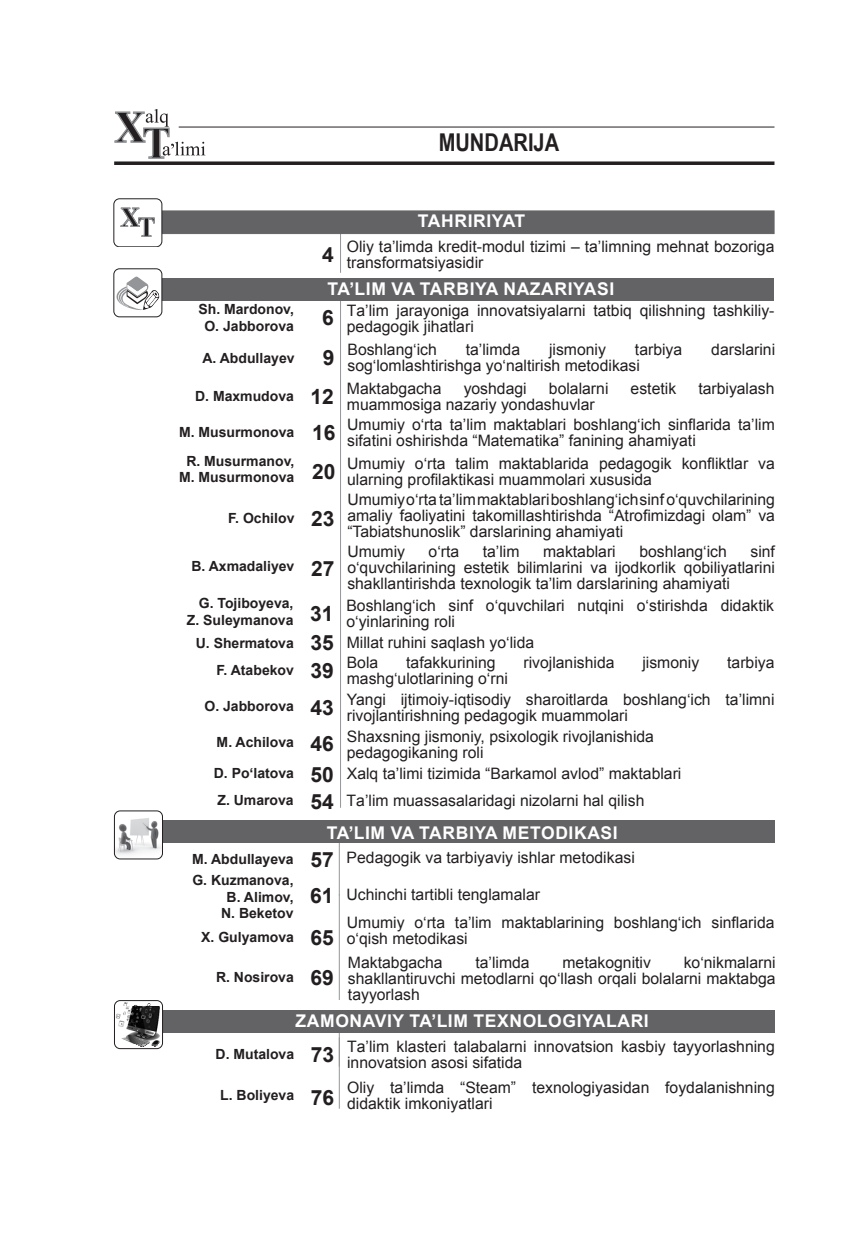
<style>
.page{position:relative;width:844px;height:1241px;background:#fff}
.page>*{position:absolute;margin:0;border:0;box-sizing:border-box;transform-origin:0 0}
.t1{font:700 24.5px "Arial Narrow";color:#231f20}
.Zag{font:700 21px "Arial";color:#231f20}
.Zag-2{font:700 17.5px "Arial";letter-spacing:.035em;color:#fff}
.Zag-3{font:15.75px/15.8px "Arial";color:#231f20}
.Zag-4{font:700 14px "Arial";color:#231f20}
</style>
<div class="page">
<svg style="left:114px;top:161px;width:660px;height:4px;background:#3e3a3b"></svg>
<hr style="left:179px;top:127px;width:595px;height:1px;background:#231f20">
<svg style="left:114px;top:109px;width:91px;height:50px"></svg>
<hr style="left:339px;top:834px;width:1px;height:165px;background:#939598">
<hr style="left:339px;top:1022px;width:1px;height:44px;background:#939598">
<hr style="left:339px;top:1037px;width:1px;height:71px;background:#939598">
<hr style="left:340px;top:230px;width:1px;height:43px;background:#939598">
<div style="left:114px;top:210px;width:660px;height:24px;background:#636366;border:1px solid #636366"></div>
<svg style="left:113px;top:198px;width:49px;height:48px"></svg>
<hr style="left:340px;top:295px;width:1px;height:512px;background:#939598">
<div style="left:114px;top:278px;width:659px;height:22px;background:#636366"></div>
<div style="left:114px;top:269px;width:48px;height:48px;background:#fff;border-radius:6px"></div>
<div style="left:113px;top:268px;width:49px;height:49px;border:1px solid #231f20;border-radius:6px"></div>
<svg style="left:116px;top:276px;width:43px;height:34px"></svg>
<div style="left:115px;top:819px;width:659px;height:23px;background:#636366"></div>
<img style="left:114px;top:813px;width:47px;height:44px">
<div style="left:114px;top:810px;width:49px;height:49px;border:1px solid #231f20;border-radius:6px"></div>
<div style="left:115px;top:1009px;width:659px;height:23px;background:#636366"></div>
<img style="left:114px;top:1003px;width:48px;height:46px">
<img style="left:116px;top:1001px;width:45px;height:2px">
<div style="left:114px;top:999px;width:49px;height:49px;border:1px solid #231f20;border-radius:6px"></div>
<p class="t1" style="left:438px;top:123px;width:122px">MUNDARIJA</p>
<p class="Zag" style="left:322px;top:240px;width:13px">4</p>
<p class="Zag-2" style="left:418px;top:208px;width:109px">TAHRIRIYAT</p>
<p class="Zag-3" style="left:347px;top:238px;width:429px">Oliy ta’limda kredit-modul tizimi – ta’limning mehnat bozoriga transformatsiyasidir</p>
<p class="Zag-4" style="left:198px;top:299px;width:97px">Sh. Mardonov,</p>
<p class="Zag-4" style="left:204px;top:316px;width:91px">O. Jabborova</p>
<p class="Zag-2" style="left:327px;top:277px;width:288px">TA’LIM VA TARBIYA NAZARIYASI</p>
<p class="Zag" style="left:322px;top:303px;width:13px">6</p>
<p class="Zag-3" style="left:347px;top:302px;width:429px">Tа’lim jarayoniga innovatsiyalarni tatbiq qilishning tashkiliy&shy;pedagogik jihatlari</p>
<p class="Zag-4" style="left:202px;top:348px;width:94px">A. Abdullayev</p>
<p class="Zag" style="left:323px;top:343px;width:13px">9</p>
<p class="Zag-3" style="left:347px;top:342px;width:91px">Boshlang‘ich</p>
<p class="Zag-3" style="left:465px;top:342px;width:56px">ta’limda</p>
<p class="Zag-3" style="left:549px;top:342px;width:58px">jismoniy</p>
<p class="Zag-3" style="left:634px;top:342px;width:49px">tarbiya</p>
<p class="Zag-3" style="left:711px;top:342px;width:65px">darslarini</p>
<p class="Zag-3" style="left:347px;top:357px;width:294px">sog‘lomlashtirishga yo‘naltirish metodikasi</p>
<p class="Zag-4" style="left:195px;top:386px;width:100px">D. Maxmudova</p>
<p class="Zag" style="left:310px;top:382px;width:25px">12</p>
<p class="Zag-3" style="left:347px;top:380px;width:96px">Maktabgacha</p>
<p class="Zag-3" style="left:463px;top:380px;width:65px">yoshdagi</p>
<p class="Zag-3" style="left:548px;top:380px;width:61px">bolalarni</p>
<p class="Zag-3" style="left:630px;top:380px;width:47px">estetik</p>
<p class="Zag-3" style="left:698px;top:380px;width:78px">tarbiyalash</p>
<p class="Zag-3" style="left:347px;top:396px;width:249px">muammosiga nazariy yondashuvlar</p>
<p class="Zag-4" style="left:179px;top:422px;width:117px">M. Musurmonova</p>
<p class="Zag" style="left:312px;top:418px;width:25px">16</p>
<p class="Zag-3" style="left:347px;top:417px;width:429px">Umumiy o‘rta ta’lim maktablari boshlang‘ich sinflarida ta’lim sifatini oshirishda “Matematika” fanining ahamiyati</p>
<p class="Zag-4" style="left:186px;top:450px;width:109px">R. Musurmanov,</p>
<p class="Zag-4" style="left:179px;top:467px;width:117px">M. Musurmonova</p>
<p class="Zag" style="left:312px;top:456px;width:25px">20</p>
<p class="Zag-3" style="left:347px;top:455px;width:429px">Umumiy o‘rta talim maktablarida pedagogik konfliktlar va ularning profilaktikasi muammolari xususida</p>
<p class="Zag-4" style="left:228px;top:508px;width:68px">F. Ochilov</p>
<p class="Zag" style="left:311px;top:504px;width:25px">23</p>
<p class="Zag-3" style="left:347px;top:491px;width:429px;text-align:justify">Umumiy o‘rta ta’lim maktablari boshlang‘ich sinf o‘quvchilarining amaliy faoliyatini takomillashtirishda “Atrofimizdagi olam” va “Tabiatshunoslik” darslarining ahamiyati</p>
<p class="Zag-4" style="left:191px;top:556px;width:104px">B. Axmadaliyev</p>
<p class="Zag" style="left:311px;top:553px;width:25px">27</p>
<p class="Zag-3" style="left:347px;top:543px;width:429px;text-align:justify;text-indent:403px">sinf o‘quvchilarining estetik bilimlarini va ijodkorlik qobiliyatlarini shakllantirishda texnologik ta’lim darslarining ahamiyati</p>
<p class="Zag-3" style="left:347px;top:543px;width:59px">Umumiy</p>
<p class="Zag-3" style="left:428px;top:543px;width:32px">o‘rta</p>
<p class="Zag-3" style="left:482px;top:543px;width:38px">ta’lim</p>
<p class="Zag-3" style="left:543px;top:543px;width:74px">maktablari</p>
<p class="Zag-3" style="left:639px;top:543px;width:89px">boshlang‘ich</p>
<p class="Zag-4" style="left:199px;top:593px;width:96px">G. Tojiboyeva,</p>
<p class="Zag-4" style="left:187px;top:609px;width:108px">Z. Suleymanova</p>
<p class="Zag" style="left:310px;top:599px;width:25px">31</p>
<p class="Zag-3" style="left:346px;top:597px;width:429px">Boshlang‘ich sinf o‘quvchilari nutqini o‘stirishda didaktik o‘yinlarining roli</p>
<p class="Zag-4" style="left:196px;top:633px;width:100px">U. Shermatova</p>
<p class="Zag" style="left:310px;top:628px;width:25px">35</p>
<p class="Zag-3" style="left:347px;top:634px;width:189px">Millat ruhini saqlash yo‘lida</p>
<p class="Zag-4" style="left:216px;top:660px;width:79px">F. Atabekov</p>
<p class="Zag" style="left:310px;top:656px;width:25px">39</p>
<p class="Zag-3" style="left:347px;top:654px;width:33px">Bola</p>
<p class="Zag-3" style="left:406px;top:654px;width:91px">tafakkurining</p>
<p class="Zag-3" style="left:523px;top:654px;width:93px">rivojlanishida</p>
<p class="Zag-3" style="left:642px;top:654px;width:58px">jismoniy</p>
<p class="Zag-3" style="left:727px;top:654px;width:49px">tarbiya</p>
<p class="Zag-3" style="left:347px;top:670px;width:163px">mashg‘ulotlarining o‘rni</p>
<p class="Zag-4" style="left:204px;top:696px;width:91px">O. Jabborova</p>
<p class="Zag" style="left:310px;top:692px;width:25px">43</p>
<p class="Zag-3" style="left:347px;top:691px;width:429px">Yangi ijtimoiy-iqtisodiy sharoitlarda boshlang‘ich tа’limni rivojlantirishning pedagogik muammolari</p>
<p class="Zag-4" style="left:216px;top:732px;width:79px">M. Achilova</p>
<p class="Zag" style="left:310px;top:728px;width:25px">46</p>
<p class="Zag-3" style="left:347px;top:728px;width:308px">Shaxsning jismoniy, psixologik rivojlanishida</p>
<p class="Zag-3" style="left:347px;top:744px;width:138px">pedagogikaning roli</p>
<p class="Zag-4" style="left:214px;top:763px;width:82px">D. Po‘latova</p>
<p class="Zag" style="left:310px;top:759px;width:25px">50</p>
<p class="Zag-3" style="left:347px;top:765px;width:336px">Xalq ta’limi tizimida “Barkamol avlod” maktablari</p>
<p class="Zag-4" style="left:217px;top:790px;width:78px">Z. Umarova</p>
<p class="Zag" style="left:310px;top:786px;width:25px">54</p>
<p class="Zag-3" style="left:346px;top:792px;width:299px">Tа’lim muassasalaridagi nizolarni hal qilish</p>
<p class="Zag-2" style="left:326px;top:820px;width:292px">TA’LIM VA TARBIYA METODIKASI</p>
<p class="Zag-4" style="left:192px;top:848px;width:103px">M. Abdullayeva</p>
<p class="Zag" style="left:310px;top:844px;width:25px">57</p>
<p class="Zag-3" style="left:346px;top:849px;width:289px">Pedagogik va tarbiyaviy ishlar metodikasi</p>
<p class="Zag-4" style="left:192px;top:869px;width:103px">G. Kuzmanova,</p>
<p class="Zag-4" style="left:226px;top:886px;width:68px">B. Alimov,</p>
<p class="Zag-4" style="left:221px;top:903px;width:74px">N. Beketov</p>
<p class="Zag" style="left:310px;top:880px;width:25px">61</p>
<p class="Zag-3" style="left:346px;top:886px;width:195px">Uchinchi tartibli tenglamalar</p>
<p class="Zag-3" style="left:347px;top:914px;width:429px">Umumiy o‘rta tа’lim maktablarining boshlang‘ich sinflarida o‘qish metodikasi</p>
<p class="Zag-4" style="left:201px;top:926px;width:94px">X. Gulyamova</p>
<p class="Zag" style="left:310px;top:922px;width:25px">65</p>
<p class="Zag-4" style="left:216px;top:967px;width:79px">R. Nosirova</p>
<p class="Zag" style="left:310px;top:963px;width:25px">69</p>
<p class="Zag-3" style="left:348px;top:954px;width:429px;text-align:justify;text-indent:335px">ko‘nikmalarni shakllantiruvchi metodlarni qo‘llash orqali bolalarni maktabga tayyorlash</p>
<p class="Zag-3" style="left:348px;top:954px;width:96px">Maktabgacha</p>
<p class="Zag-3" style="left:475px;top:954px;width:56px">ta’limda</p>
<p class="Zag-3" style="left:562px;top:954px;width:90px">metakognitiv</p>
<p class="Zag-2" style="left:295px;top:1008px;width:354px">ZAMONAVIY TA’LIM TEXNOLOGIYALARI</p>
<p class="Zag-4" style="left:215px;top:1043px;width:80px">D. Mutalova</p>
<p class="Zag-3" style="left:347px;top:1038px;width:429px">Tа’lim klasteri talabalarni innovatsion kasbiy tayyorlashning innovatsion asosi sifatida</p>
<p class="Zag-4" style="left:220px;top:1084px;width:75px">L. Boliyeva</p>
<p class="Zag-3" style="left:347px;top:1079px;width:429px">Oliy tа’limda “Steam” texnologiyasidan foydalanishning didaktik imkoniyatlari</p>
<p class="Zag" style="left:311px;top:1039px;width:25px">73</p>
<p class="Zag" style="left:311px;top:1082px;width:25px">76</p>
</div>
